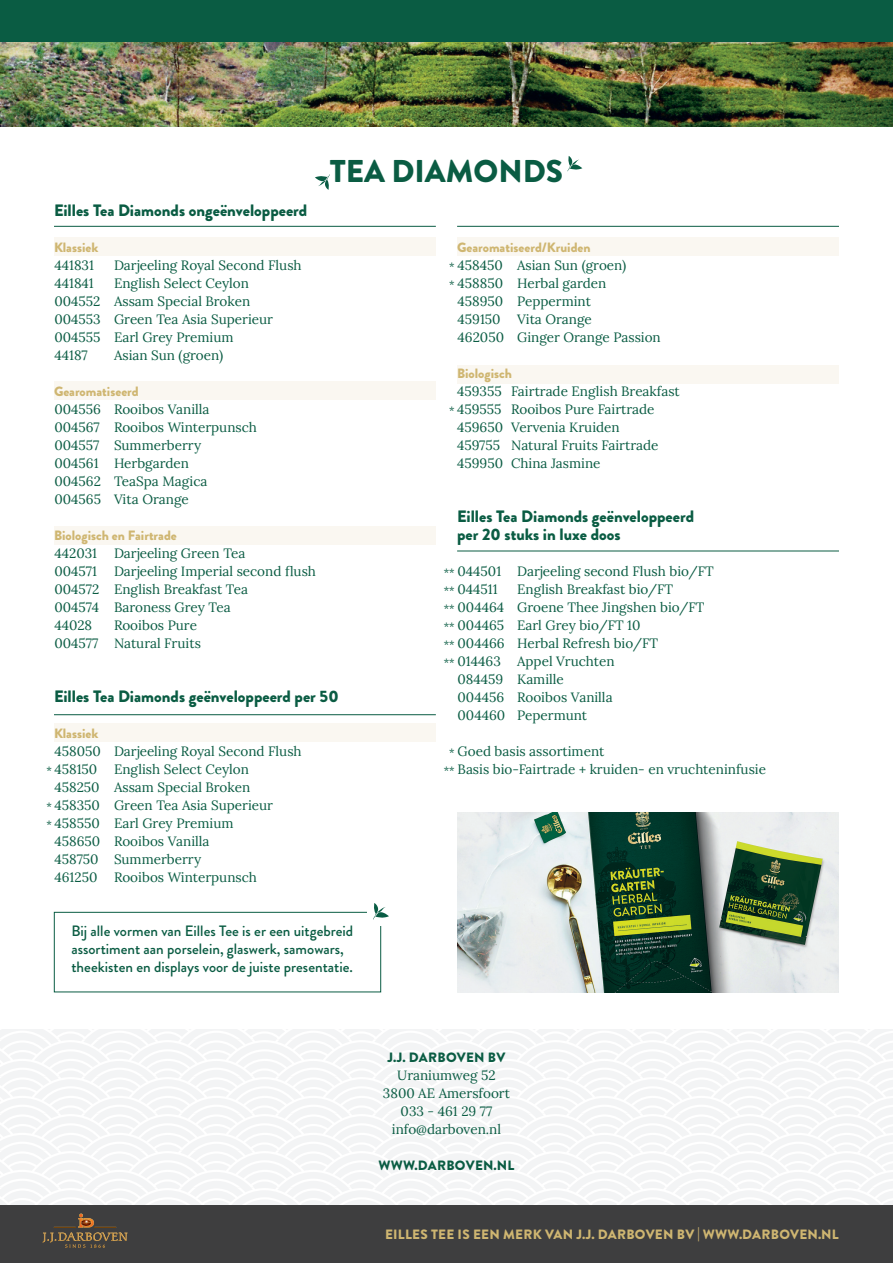
<style>
.page{position:relative;width:893px;height:1263px;background:#fff}
.page>*{position:absolute;margin:0;border:0;box-sizing:border-box;transform-origin:0 0}
.t1{font:900 31.5px "Brandon Grotesque";color:#0a5c43}
.t2{font:900 16.5px/18px "Brandon Grotesque";color:#0a5c43}
.t3{font:500 15px/18px "Brandon Grotesque";color:#0a5c43}
.t4{font:13.5px/18px "Lora";color:#0a5c43}
.t5{font:900 13.5px "Brandon Grotesque";color:#cfb671}
.t6{font:900 13.5px "Brandon Grotesque";letter-spacing:.02em;color:#cfb671}
.t7{font:900 13.5px "Brandon Grotesque";letter-spacing:.02em;color:#0a5c43}
.t8{font:10.5px/18px "Lora";color:#0a5c43}
</style>
<div class="page">
<div style="left:0;top:0;width:893px;height:43px;background:#0a5c43"></div>
<svg style="left:567px;top:156px;width:15px;height:15px"></svg>
<svg style="left:315px;top:174px;width:15px;height:16px"></svg>
<hr style="left:54px;top:226px;width:382px;height:1px;background:#0a5c43">
<hr style="left:54px;top:714px;width:382px;height:1px;background:#0a5c43">
<hr style="left:457px;top:226px;width:382px;height:1px;background:#0a5c43">
<hr style="left:457px;top:551px;width:382px;height:1px;background:#0a5c43">
<div style="left:54px;top:381px;width:382px;height:19px;background:#faf7f1"></div>
<div style="left:54px;top:526px;width:382px;height:18px;background:#faf7f1"></div>
<div style="left:54px;top:723px;width:382px;height:19px;background:#faf7f1"></div>
<div style="left:457px;top:237px;width:382px;height:19px;background:#faf7f1"></div>
<div style="left:54px;top:237px;width:382px;height:19px;background:#faf7f1"></div>
<div style="left:457px;top:365px;width:382px;height:18px;background:#faf7f1"></div>
<img style="left:0;top:43px;width:893px;height:83px">
<div style="left:0;top:1029px;width:893px;height:234px;background:#f3f4f5"></div>
<div style="left:0;top:1205px;width:893px;height:58px;background:#3e3e3f"></div>
<svg style="left:43px;top:1213px;width:85px;height:35px"></svg>
<img style="left:457px;top:812px;width:382px;height:180px">
<div style="left:54px;top:912px;width:327px;height:80px;border:1px solid #0a5c43"></div>
<div style="left:367px;top:898px;width:28px;height:28px;background:#fff"></div>
<svg style="left:373px;top:903px;width:16px;height:17px"></svg>
<h1 class="t1" style="left:330px;top:149px;width:235px">TEA DIAMONDS</h1>
<p class="t2" style="left:54px;top:202px;width:255px">Eilles Tea Diamonds ongeënveloppeerd</p>
<p class="t5" style="left:54px;top:238px;width:46px">Klassiek</p>
<p class="t4" style="left:54px;top:255px;width:41px">441831</p>
<p class="t4" style="left:114px;top:255px;width:189px">Darjeeling Royal Second Flush</p>
<p class="t4" style="left:54px;top:273px;width:41px">441841</p>
<p class="t4" style="left:54px;top:273px;width:220px;text-indent:60px">English Select Ceylon<br>004552 Assam Special Broken<br>004553 Green Tea Asia Superieur<br>004555 Earl Grey Premium<br>44187</p>
<p class="t4" style="left:114px;top:345px;width:111px">Asian Sun (groen)</p>
<p class="t5" style="left:54px;top:382px;width:86px">Gearomatiseerd</p>
<p class="t4" style="left:54px;top:399px;width:204px">004556 Rooibos Vanilla<br>004567 Rooibos Winterpunsch<br>004557 Summerberry<br>004561 Herbgarden<br>004562 TeaSpa Magica<br>004565 Vita Orange</p>
<p class="t5" style="left:54px;top:526px;width:124px">Biologisch en Fairtrade</p>
<p class="t4" style="left:54px;top:543px;width:193px">442031 Darjeeling Green Tea<br>004571</p>
<p class="t4" style="left:54px;top:561px;width:263px;text-indent:60px">Darjeeling Imperial second flush<br>004572 English Breakfast Tea<br>004574 Baroness Grey Tea<br>44028</p>
<p class="t4" style="left:54px;top:615px;width:148px;text-align:right">Rooibos Pure<br>004577 Natural Fruits</p>
<p class="t2" style="left:54px;top:688px;width:286px">Eilles Tea Diamonds geënveloppeerd per 50</p>
<p class="t5" style="left:54px;top:724px;width:46px">Klassiek</p>
<p class="t4" style="left:54px;top:741px;width:249px">458050 Darjeeling Royal Second Flush<br>458150 English Select Ceylon<br>458250 Assam Special Broken<br>458350 Green Tea Asia Superieur<br>458550 Earl Grey Premium<br>458650 Rooibos Vanilla<br>458750 Summerberry<br>461250 Rooibos Winterpunsch</p>
<p class="t8" style="left:46px;top:761px;width:7px">*</p>
<p class="t8" style="left:46px;top:797px;width:7px">* *</p>
<p class="t3" style="left:71px;top:922px;width:283px">Bij alle vormen van Eilles Tee is er een uitgebreid assortiment aan porselein, glaswerk, samowars, theekisten en displays voor de juiste presentatie.</p>
<p class="t5" style="left:457px;top:238px;width:135px">Gearomatiseerd/Kruiden</p>
<p class="t4" style="left:458px;top:255px;width:205px">458450 Asian Sun (groen)<br>458850 Herbal garden<br>458950 Peppermint<br>459150 Vita Orange<br>462050 Ginger Orange Passion</p>
<p class="t5" style="left:457px;top:364px;width:56px">Biologisch</p>
<p class="t4" style="left:457px;top:381px;width:224px">459355 Fairtrade English Breakfast<br>459555 Rooibos Pure Fairtrade<br>459650 Vervenia Kruiden<br>459755 Natural Fruits Fairtrade<br>459950 China Jasmine</p>
<p class="t8" style="left:449px;top:257px;width:7px">* *</p>
<p class="t8" style="left:449px;top:401px;width:7px">*</p>
<p class="t2" style="left:457px;top:508px;width:238px">Eilles Tea Diamonds geënveloppeerd per 20 stuks in luxe doos</p>
<p class="t4" style="left:458px;top:561px;width:258px">044501 Darjeeling second Flush bio/FT<br>044511</p>
<p class="t8" style="left:444px;top:563px;width:12px;text-align:justify">** ** ** ** ** **</p>
<p class="t4" style="left:458px;top:579px;width:248px;text-indent:60px">English Breakfast bio/FT<br>004464 Groene Thee Jingshen bio/FT<br>004465 Earl Grey bio/FT 10<br>004466 Herbal Refresh bio/FT<br>014463 Appel Vruchten<br>084459 Kamille<br>004456 Rooibos Vanilla<br>004460 Pepermunt</p>
<p class="t4" style="left:458px;top:741px;width:310px">Goed basis assortiment<br>Basis bio-Fairtrade + kruiden- en vruchteninfusie</p>
<p class="t8" style="left:444px;top:743px;width:12px;text-align:center">* **</p>
<p class="t7" style="left:387px;top:1048px;width:119px">J.J. DARBOVEN BV</p>
<p class="t4" style="left:383px;top:1065px;width:129px;text-align:center">Uraniumweg 52<br>3800 AE Amersfoort<br>033 - 461 29 77 info@darboven.nl</p>
<p class="t7" style="left:378px;top:1156px;width:137px">WWW.DARBOVEN.NL</p>
<p class="t6" style="left:385px;top:1224px;width:455px">EILLES TEE IS EEN MERK VAN J.J. DARBOVEN BV | WWW.DARBOVEN.NL</p>
</div>
